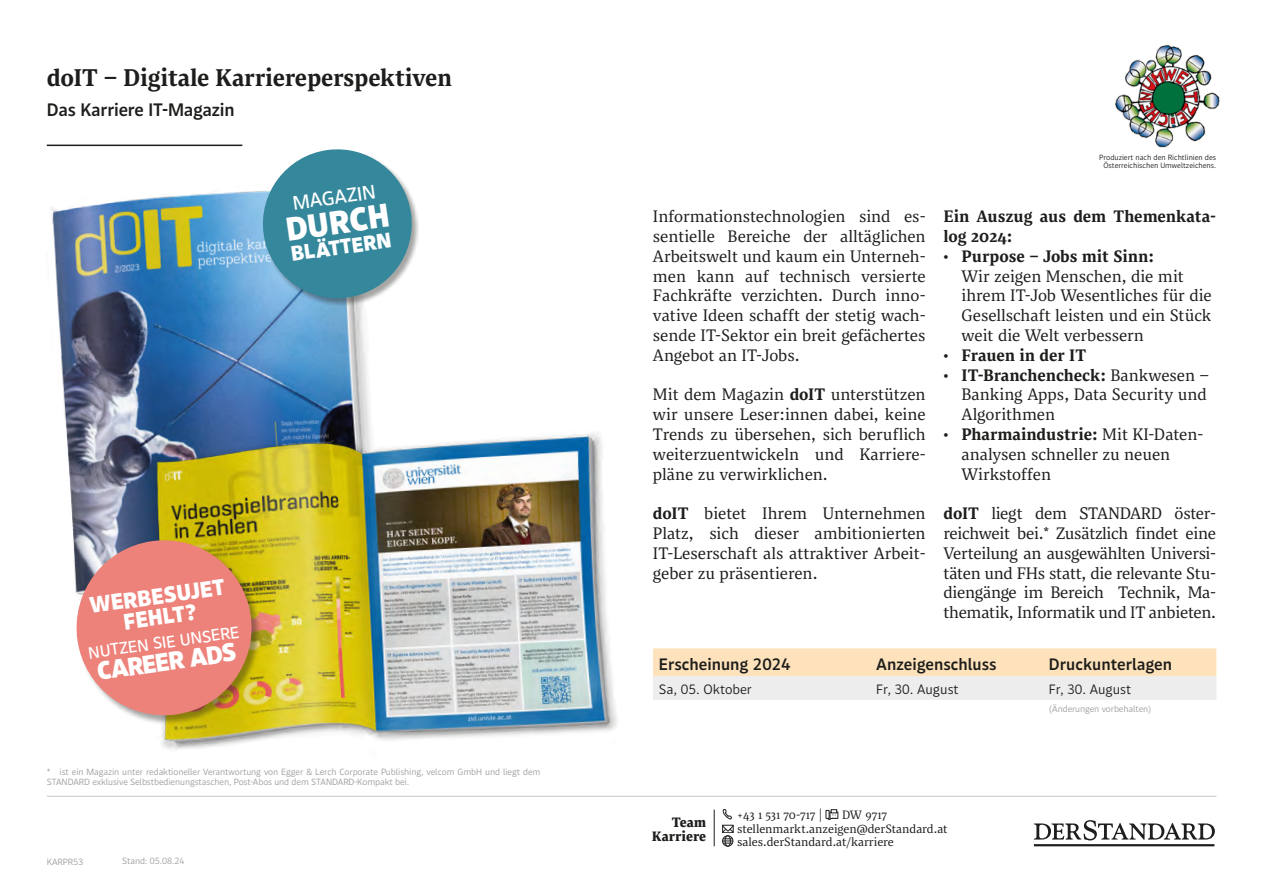
<style>
.page{position:relative;width:1263px;height:893px;background:#fff}
.page>*{position:absolute;margin:0;border:0;box-sizing:border-box;transform-origin:0 0}
.t1{font:900 33px "ST Matilda Info";color:#fff}
.t2{font:900 25.5px "ST Matilda Info";color:#fff}
.t3{font:600 24px "ST Matilda Text";letter-spacing:-.01em;color:#1d1d1b}
.t4{font:900 22.5px/21px "ST Matilda Info";color:#fff;text-align:center}
.t5{font:900 21px "ST Matilda Info";color:#fff}
.t6{font:500 19.5px "ST Matilda Info";color:#fff}
.t7{font:600 18px "ST Matilda Info";letter-spacing:-.01em;color:#1d1d1b}
.t8{font:16.5px/19.8px "ST Matilda Text";letter-spacing:-.005em;color:#1d1d1b;text-align:justify}
.t9{font:600 16.5px/19.8px "ST Matilda Text";color:#1d1d1b}
.t10{font:600 16.5px "ST Matilda Info";color:#1d1d1b}
.t11{font:500 16.5px "ST Matilda Info";color:#fff}
.t12{font:13.5px "ST Matilda Info";color:#1d1d1b}
.t13{font:700 13.5px/14.1px "ST Matilda Text";color:#1d1d1b;text-align:right}
.t14{font:12px/13.5px "ST Matilda Text";color:#1d1d1b}
.t15{font:9px/10.5px "ST Matilda Info";letter-spacing:-.01em;color:#9d9d9c}
.t16{font:7.5px/7.5px "ST Matilda Info";color:#1d1d1b;text-align:center}
.s1{font-weight:600}
.s2{font-weight:400}
</style>
<div class="page">
<svg style="left:722px;top:809px;width:10px;height:10px"></svg>
<div style="left:830px;top:812px;width:8px;height:7px;border:1px solid #1d1d1b"></div>
<svg style="left:826px;top:809px;width:11px;height:11px"></svg>
<div style="left:722px;top:836px;width:11px;height:10px;border:1px solid #1d1d1b;border-radius:50%"></div>
<div style="left:725px;top:836px;width:6px;height:10px;border:1px solid #1d1d1b;border-radius:50%"></div>
<svg style="left:722px;top:825px;width:12px;height:19px"></svg>
<hr style="left:714px;top:810px;width:1px;height:36px;background:#1d1d1b">
<hr style="left:47px;top:796px;width:1169px;height:1px;background:#c6c6c6">
<svg style="left:1034px;top:820px;width:181px;height:26px"></svg>
<img style="left:51px;top:191px;width:319px;height:343px">
<img style="left:137px;top:420px;width:480px;height:330px">
<div style="left:263px;top:149px;width:157px;height:158px;background:#1d1d1b;opacity:.4"></div>
<svg style="left:258px;top:149px;width:159px;height:154px;background:#609fb1"></svg>
<div style="left:77px;top:540px;width:184px;height:185px;background:#1d1d1b;opacity:.4"></div>
<svg style="left:73px;top:534px;width:184px;height:187px;background:#e1937b"></svg>
<hr style="left:47px;top:145px;width:195px;height:1px;background:#1d1d1b">
<svg style="left:653px;top:648px;width:563px;height:52px;background:#f6e7d2"></svg>
<img style="left:1115px;top:44px;width:105px;height:104px">
<h3 class="t3" style="left:47px;top:61px;width:407px">doIT – Digitale Karriereperspektiven</h3>
<p class="t7" style="left:47px;top:97px;width:189px">Das Karriere IT-Magazin</p>
<p class="t6" style="left:291px;top:190px;width:85px;rotate:-8deg">MAGAZIN</p>
<h1 class="t1" style="left:283px;top:206px;width:106px;rotate:-8deg">DURCH</h1>
<p class="t5" style="left:289px;top:240px;width:103px;rotate:-8deg">BLÄTTERN</p>
<h3 class="t4" style="left:88px;top:594px;width:138px;rotate:-8deg">WERBESUJET<br>FEHLT?</h3>
<p class="t11" style="left:87px;top:642px;width:154px;rotate:-8deg">NUTZEN SIE UNSERE</p>
<h2 class="t2" style="left:95px;top:653px;width:142px;rotate:-8deg">CAREER ADS</h2>
<p class="t15" style="left:47px;top:766px;width:495px">* ist ein Magazin unter redaktioneller Verantwortung von Egger &amp; Lerch Corporate Publishing, velcom GmbH und liegt dem<br>STANDARD exklusive Selbstbedienungstaschen, Post-Abos und dem STANDARD-Kompakt bei.</p>
<p class="t15" style="left:47px;top:856px;width:38px">KARPR53</p>
<p class="t15" style="left:122px;top:856px;width:64px">Stand: 05.08.24</p>
<p class="t8" style="left:653px;top:206px;width:274px">Informationstechnologien sind es&shy;sentielle Bereiche der alltäglichen Arbeitswelt und kaum ein Unterneh&shy;men kann auf technisch versierte Fachkräfte verzichten. Durch inno&shy;vative Ideen schafft der stetig wach&shy;sende IT-Sektor ein breit gefächertes Angebot an IT-Jobs.</p>
<p class="t8" style="left:653px;top:384px;width:274px">Mit dem Magazin <span class="s1">doIT</span> unterstützen wir unsere Leser:innen dabei, keine Trends zu übersehen, sich beruflich weiterzuentwickeln und Karriere&shy;pläne zu verwirklichen.</p>
<p class="t8" style="left:653px;top:503px;width:274px"><span class="s1">doIT</span> bietet Ihrem Unternehmen Platz, sich dieser ambitionierten IT-Leserschaft als attraktiver Arbeit&shy;geber zu präsentieren.</p>
<p class="t16" style="left:1099px;top:153px;width:118px">Produziert nach den Richtlinien des<br>Österreichischen Umweltzeichens.</p>
<p class="t9" style="left:943px;top:206px;width:274px">Ein Auszug aus dem Themenkata&shy;log 2024:</p>
<p class="t8" style="left:961px;top:246px;width:252px;text-align:left;text-indent:-18px">• <span class="s1">Purpose – Jobs mit Sinn:<br></span>Wir zeigen Menschen, die mit ihrem IT-Job Wesentliches für die<br>Gesellschaft leisten und ein Stück weit die Welt verbessern</p>
<p class="t9" style="left:943px;top:344px;width:144px"><span class="s2">•</span> Frauen in der IT</p>
<p class="t8" style="left:961px;top:364px;width:249px;text-align:left;text-indent:-18px">• <span class="s1">IT-Branchencheck:</span> Bankwesen –<br>Banking Apps, Data Security und<br>Algorithmen</p>
<p class="t8" style="left:961px;top:424px;width:242px;text-align:left;text-indent:-18px">• <span class="s1">Pharmaindustrie:</span> Mit KI-Daten&shy;analysen schneller zu neuen<br>Wirkstoffen</p>
<p class="t8" style="left:943px;top:503px;width:274px"><span class="s1">doIT</span> liegt dem STANDARD öster&shy;reichweit bei.* Zusätzlich findet eine Verteilung an ausgewählten Universi&shy;täten und FHs statt, die relevante Stu&shy;diengänge im Bereich Technik, Ma&shy;thematik, Informatik und IT anbieten.</p>
<p class="t10" style="left:659px;top:653px;width:133px">Erscheinung 2024</p>
<p class="t10" style="left:876px;top:653px;width:122px">Anzeigenschluss</p>
<p class="t10" style="left:1049px;top:653px;width:125px">Druckunterlagen</p>
<p class="t12" style="left:659px;top:680px;width:94px">Sa, 05. Oktober</p>
<p class="t12" style="left:876px;top:680px;width:84px">Fr, 30. August</p>
<p class="t12" style="left:1049px;top:680px;width:84px">Fr, 30. August</p>
<p class="t15" style="left:1049px;top:703px;width:103px">(Änderungen vorbehalten)</p>
<p class="t13" style="left:652px;top:815px;width:56px">Team<br>Karriere</p>
<p class="t14" style="left:737px;top:808px;width:87px">+43 1 531 70-717 |</p>
<p class="t14" style="left:737px;top:808px;width:212px;text-indent:105px">DW 9717 stellenmarkt.anzeigen@derStandard.at sales.derStandard.at/karriere</p>
</div>
